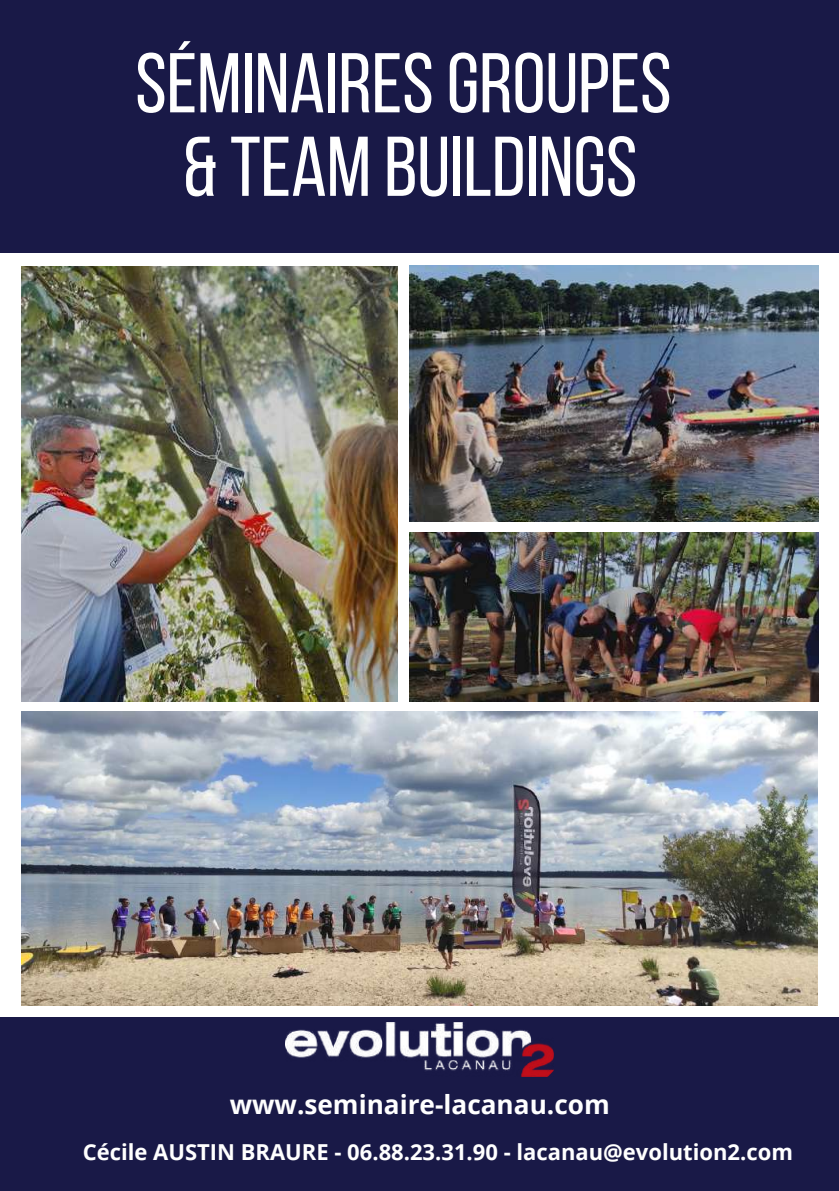
<style>
.page{position:relative;width:839px;height:1191px;background:#fff}
.page>*{position:absolute;margin:0;border:0;box-sizing:border-box;transform-origin:0 0}
.t1{font:84.6px/83.6px "Bebas Neue";color:#fff;text-align:center}
.t2{font:700 26.2px "Open Sans";color:#fff}
.t3{font:700 22px "Open Sans";color:#fff}
</style>
<div class="page">
<div style="left:0;top:1017px;width:838px;height:174px;background:#191947"></div>
<div style="left:0;top:0;width:838px;height:252px;background:#191947"></div>
<img style="left:22px;top:267px;width:375px;height:435px">
<img style="left:410px;top:265px;width:408px;height:257px">
<img style="left:410px;top:532px;width:408px;height:170px">
<img style="left:285px;top:1022px;width:269px;height:54px">
<img style="left:22px;top:712px;width:795px;height:294px">
<h1 class="t1" style="left:135px;top:49px;width:537px">SÉMINAIRESGROUPES &amp; TEAM BUILDINGS</h1>
<p class="t2" style="left:230px;top:1086px;width:381px">www.seminaire-lacanau.com</p>
<p class="t3" style="left:83px;top:1137px;width:711px">Cécile AUSTIN BRAURE - 06.88.23.31.90 - lacanau@evolution2.com</p>
</div>
